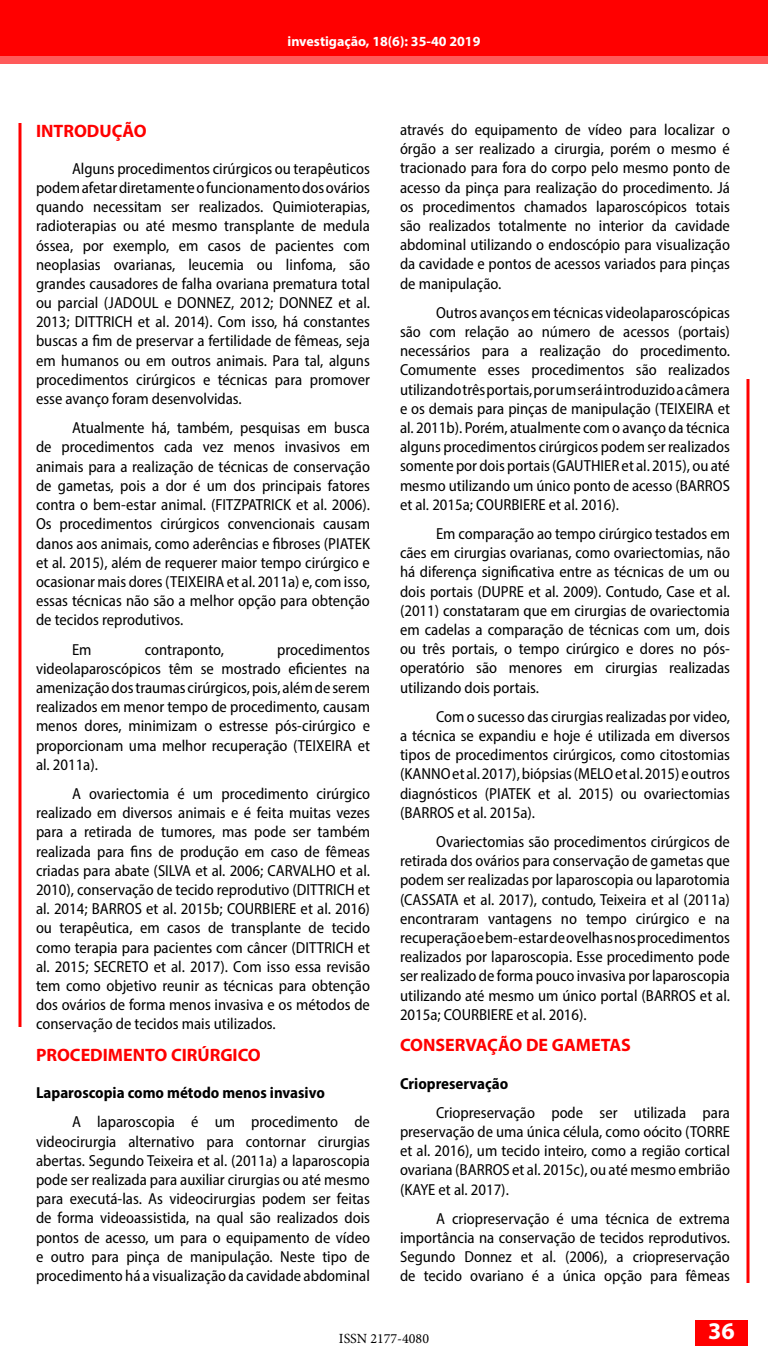
<style>
.page{position:relative;width:768px;height:1366px;background:#fff}
.page>*{position:absolute;margin:0;border:0;box-sizing:border-box;transform-origin:0 0}
.t1{font:700 24px "Myriad Pro";color:#fff}
.t2{font:700 18px "Myriad Pro";color:#f00}
.t3{font:semi-condensed 16px/19.2px "Myriad Pro";color:#000;text-align:justify}
.t4{font:700 semi-condensed 16px "Myriad Pro";color:#000}
.t5{font:700 14px "Myriad Pro";color:#fff}
.t6{font:14px "Minion Pro";color:#000}
</style>
<div class="page">
<div style="left:0;top:0;width:768px;height:55px;background:#f00"></div>
<div style="left:0;top:8px;width:768px;height:55px;background:#f00"></div>
<div style="left:695px;top:1320px;width:53px;height:26px;background:#f00"></div>
<svg style="left:18px;top:123px;width:4px;height:904px"></svg>
<svg style="left:746px;top:379px;width:4px;height:904px"></svg>
<p class="t5" style="left:288px;top:32px;width:194px">investigação, 18(6): 35-40 2019</p>
<p class="t2" style="left:36px;top:119px;width:112px">INTRODUÇÃO</p>
<p class="t3" style="left:36px;top:159px;width:336px;text-indent:36px">Alguns procedimentos cirúrgicos ou terapêuticos podem afetar diretamente o funcionamento dos ovários quando necessitam ser realizados. Quimioterapias, radioterapias ou até mesmo transplante de medula óssea, por exemplo, em casos de pacientes com neoplasias ovarianas, leucemia ou linfoma, são grandes causadores de falha ovariana prematura total ou parcial (JADOUL e DONNEZ, 2012; DONNEZ et al.<br>2013; DITTRICH et al. 2014). Com isso, há constantes buscas a fim de preservar a fertilidade de fêmeas, seja em humanos ou em outros animais. Para tal, alguns procedimentos cirúrgicos e técnicas para promover esse avanço foram desenvolvidas.</p>
<p class="t3" style="left:36px;top:418px;width:336px;text-indent:36px">Atualmente há, também, pesquisas em busca de procedimentos cada vez menos invasivos em animais para a realização de técnicas de conservação de gametas, pois a dor é um dos principais fatores contra o bem-estar animal. (FITZPATRICK et al. 2006).<br>Os procedimentos cirúrgicos convencionais causam danos aos animais, como aderências e fibroses (PIATEK et al. 2015), além de requerer maior tempo cirúrgico e ocasionar mais dores (TEIXEIRA et al. 2011a) e, com isso, essas técnicas não são a melhor opção para obtenção de tecidos reprodutivos.</p>
<p class="t3" style="left:72px;top:639px;width:21px">Em</p>
<p class="t3" style="left:145px;top:639px;width:81px">contraponto,</p>
<p class="t3" style="left:36px;top:639px;width:336px;text-indent:241px">procedimentos videolaparoscópicos têm se mostrado eficientes na amenização dos traumas cirúrgicos, pois, além de serem realizados em menor tempo de procedimento, causam menos dores, minimizam o estresse pós-cirúrgico e proporcionam uma melhor recuperação (TEIXEIRA et al. 2011a).</p>
<p class="t3" style="left:36px;top:784px;width:336px;text-indent:36px">A ovariectomia é um procedimento cirúrgico realizado em diversos animais e é feita muitas vezes para a retirada de tumores, mas pode ser também realizada para fins de produção em caso de fêmeas criadas para abate (SILVA et al. 2006; CARVALHO et al.<br>2010), conservação de tecido reprodutivo (DITTRICH et al. 2014; BARROS et al. 2015b; COURBIERE et al. 2016) ou terapêutica, em casos de transplante de tecido como terapia para pacientes com câncer (DITTRICH et al. 2015; SECRETO et al. 2017). Com isso essa revisão tem como objetivo reunir as técnicas para obtenção dos ovários de forma menos invasiva e os métodos de conservação de tecidos mais utilizados.</p>
<p class="t2" style="left:36px;top:1043px;width:226px">PROCEDIMENTO CIRÚRGICO</p>
<p class="t4" style="left:36px;top:1082px;width:290px">Laparoscopia como método menos invasivo</p>
<p class="t3" style="left:36px;top:1112px;width:336px;text-indent:36px">A laparoscopia é um procedimento de videocirurgia alternativo para contornar cirurgias abertas. Segundo Teixeira et al. (2011a) a laparoscopia pode ser realizada para auxiliar cirurgias ou até mesmo para executá-las. As videocirurgias podem ser feitas de forma videoassistida, na qual são realizados dois pontos de acesso, um para o equipamento de vídeo e outro para pinça de manipulação. Neste tipo de procedimento há a visualização da cavidade abdominal</p>
<p class="t3" style="left:400px;top:120px;width:332px">através do equipamento de vídeo para localizar o órgão a ser realizado a cirurgia, porém o mesmo é tracionado para fora do corpo pelo mesmo ponto de acesso da pinça para realização do procedimento. Já os procedimentos chamados laparoscópicos totais são realizados totalmente no interior da cavidade abdominal utilizando o endoscópio para visualização da cavidade e pontos de acessos variados para pinças de manipulação.</p>
<p class="t3" style="left:400px;top:303px;width:332px;text-indent:36px">Outros avanços em técnicas videolaparoscópicas são com relação ao número de acessos (portais) necessários para a realização do procedimento.<br>Comumente esses procedimentos são realizados utilizando três portais, por um será introduzido a câmera e os demais para pinças de manipulação (TEIXEIRA et al. 2011b). Porém, atualmente com o avanço da técnica alguns procedimentos cirúrgicos podem ser realizados somente por dois portais (GAUTHIER et al. 2015), ou até mesmo utilizando um único ponto de acesso (BARROS et al. 2015a; COURBIERE et al. 2016).</p>
<p class="t3" style="left:400px;top:524px;width:332px;text-indent:36px">Em comparação ao tempo cirúrgico testados em cães em cirurgias ovarianas, como ovariectomias, não há diferença significativa entre as técnicas de um ou dois portais (DUPRE et al. 2009). Contudo, Case et al. (2011) constataram que em cirurgias de ovariectomia em cadelas a comparação de técnicas com um, dois ou três portais, o tempo cirúrgico e dores no pós&shy;operatório são menores em cirurgias realizadas utilizando dois portais.</p>
<p class="t3" style="left:400px;top:707px;width:332px;text-indent:36px">Com o sucesso das cirurgias realizadas por video, a técnica se expandiu e hoje é utilizada em diversos tipos de procedimentos cirúrgicos, como citostomias (KANNO et al. 2017), biópsias (MELO et al. 2015) e outros diagnósticos (PIATEK et al. 2015) ou ovariectomias (BARROS et al. 2015a).</p>
<p class="t3" style="left:400px;top:832px;width:332px;text-indent:36px">Ovariectomias são procedimentos cirúrgicos de retirada dos ovários para conservação de gametas que podem ser realizadas por laparoscopia ou laparotomia (CASSATA et al. 2017), contudo, Teixeira et al (2011a) encontraram vantagens no tempo cirúrgico e na recuperação e bem-estar de ovelhas nos procedimentos realizados por laparoscopia. Esse procedimento pode ser realizado de forma pouco invasiva por laparoscopia utilizando até mesmo um único portal (BARROS et al.<br>2015a; COURBIERE et al. 2016).</p>
<p class="t2" style="left:400px;top:1034px;width:232px">CONSERVAÇÃO DE GAMETAS</p>
<p class="t4" style="left:400px;top:1073px;width:110px">Criopreservação</p>
<p class="t3" style="left:400px;top:1103px;width:332px;text-indent:36px">Criopreservação pode ser utilizada para preservação de uma única célula, como oócito (TORRE et al. 2016), um tecido inteiro, como a região cortical ovariana (BARROS et al. 2015c), ou até mesmo embrião (KAYE et al. 2017).</p>
<p class="t3" style="left:400px;top:1209px;width:332px;text-indent:36px">A criopreservação é uma técnica de extrema importância na conservação de tecidos reprodutivos.<br>Segundo Donnez et al. (2006), a criopreservação de tecido ovariano é a única opção para fêmeas</p>
<p class="t6" style="left:339px;top:1329px;width:92px">ISSN 2177-4080</p>
<h1 class="t1" style="left:708px;top:1315px;width:28px">36</h1>
</div>
